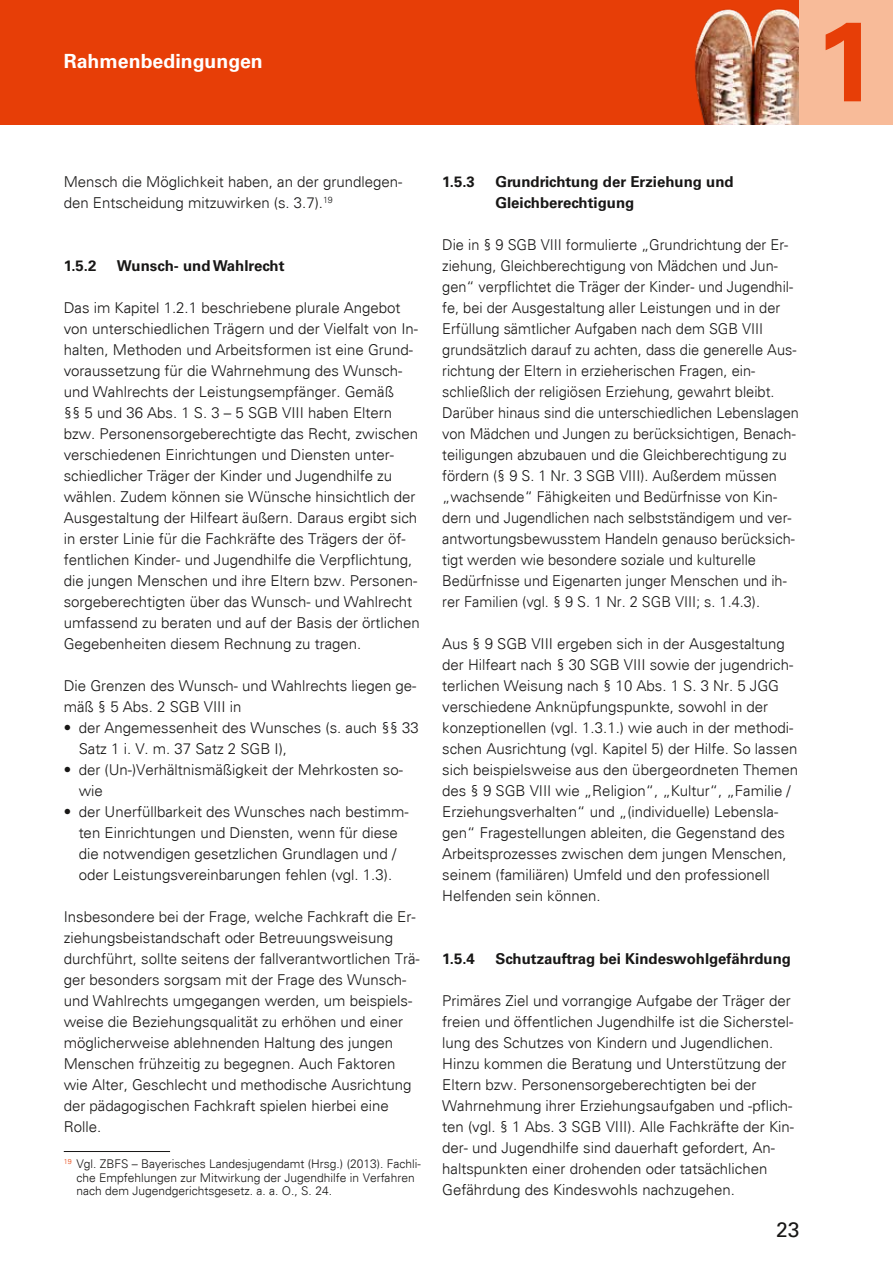
<style>
.page{position:relative;width:893px;height:1263px;background:#fff}
.page>*{position:absolute;margin:0;border:0;box-sizing:border-box;transform-origin:0 0}
.t1{font:700 112.5px "Univers LT Std";color:#e73e07}
.t2{font:21px "Univers LT Std";color:#181716}
.t3{font:700 19.5px "Univers LT Std";color:#fff}
.t4{font:300 15px/21px "Univers";color:#181716}
.t5{font:700 15px/21px "Univers LT Std";color:#181716}
.t6{font:300 12px/13.5px "Univers";color:#181716}
</style>
<div class="page">
<div style="left:0;top:0;width:799px;height:124px;background:#e73e07"></div>
<img style="left:694px;top:8px;width:105px;height:116px">
<div style="left:799px;top:0;width:94px;height:124px;background:#f8bb99"></div>
<hr style="left:64px;top:1151px;width:106px;height:1px;background:#181716">
<h3 class="t3" style="left:64px;top:50px;width:200px">Rahmenbedingungen</h3>
<h1 class="t1" style="left:815px;top:-4px;width:64px">1</h1>
<p class="t4" style="left:64px;top:171px;width:340px">Mensch die Möglichkeit haben, an der grundlegen&shy;den Entscheidung mitzuwirken (s. 3.7).<sup>19</sup></p>
<h3 class="t5" style="left:64px;top:255px;width:34px">1.5.2</h3>
<h3 class="t5" style="left:117px;top:255px;width:169px">Wunsch- und Wahlrecht</h3>
<p class="t4" style="left:64px;top:297px;width:357px">Das im Kapitel 1.2.1 beschriebene plurale Angebot von unterschiedlichen Trägern und der Vielfalt von In&shy;halten, Methoden und Arbeitsformen ist eine Grund&shy;voraussetzung für die Wahrnehmung des Wunsch&shy;und Wahlrechts der Leistungsempfänger. Gemäß<br>§§ 5 und 36 Abs. 1 S. 3 – 5 SGB VIII haben Eltern bzw. Personensorgeberechtigte das Recht, zwischen verschiedenen Einrichtungen und Diensten unter&shy;schiedlicher Träger der Kinder und Jugendhilfe zu wählen. Zudem können sie Wünsche hinsichtlich der Ausgestaltung der Hilfeart äußern. Daraus ergibt sich in erster Linie für die Fachkräfte des Trägers der öf&shy;fentlichen Kinder- und Jugendhilfe die Verpflichtung, die jungen Menschen und ihre Eltern bzw. Personen&shy;sorgeberechtigten über das Wunsch- und Wahlrecht umfassend zu beraten und auf der Basis der örtlichen Gegebenheiten diesem Rechnung zu tragen.</p>
<p class="t4" style="left:64px;top:675px;width:354px">Die Grenzen des Wunsch- und Wahlrechts liegen ge&shy;mäß § 5 Abs. 2 SGB VIII in</p>
<p class="t4" style="left:79px;top:717px;width:342px;text-indent:-15px">• der Angemessenheit des Wunsches (s. auch §§ 33<br>Satz 1 i. V. m. 37 Satz 2 SGB I),</p>
<p class="t4" style="left:79px;top:759px;width:326px;text-indent:-15px">• der (Un-)Verhältnismäßigkeit der Mehrkosten so&shy;wie</p>
<p class="t4" style="left:64px;top:801px;width:347px;text-align:center">• der Unerfüllbarkeit des Wunsches nach bestimm&shy;ten Einrichtungen und Diensten, wenn für diese<br>die notwendigen gesetzlichen Grundlagen und / oder Leistungsvereinbarungen fehlen (vgl. 1.3).</p>
<p class="t4" style="left:64px;top:906px;width:357px">Insbesondere bei der Frage, welche Fachkraft die Er&shy;ziehungsbeistandschaft oder Betreuungsweisung durchführt, sollte seitens der fallverantwortlichen Trä&shy;ger besonders sorgsam mit der Frage des Wunsch&shy;und Wahlrechts umgegangen werden, um beispiels&shy;weise die Beziehungsqualität zu erhöhen und einer möglicherweise ablehnenden Haltung des jungen Menschen frühzeitig zu begegnen. Auch Faktoren wie Alter, Geschlecht und methodische Ausrichtung der pädagogischen Fachkraft spielen hierbei eine Rolle.</p>
<p class="t6" style="left:77px;top:1157px;width:346px;text-indent:-13px"><sup>19</sup> Vgl. ZBFS – Bayerisches Landesjugendamt (Hrsg.) (2013). Fachli&shy;che Empfehlungen zur Mitwirkung der Jugendhilfe in Verfahren nach dem Jugendgerichtsgesetz. a. a. O., S. 24.</p>
<h3 class="t5" style="left:442px;top:171px;width:34px">1.5.3</h3>
<h3 class="t5" style="left:495px;top:171px;width:240px">Grundrichtung der Erziehung und<br>Gleichberechtigung</h3>
<p class="t4" style="left:442px;top:234px;width:358px">Die in § 9 SGB VIII formulierte „Grundrichtung der Er&shy;ziehung, Gleichberechtigung von Mädchen und Jun&shy;gen“ verpflichtet die Träger der Kinder- und Jugendhil&shy;fe, bei der Ausgestaltung aller Leistungen und in der Erfüllung sämtlicher Aufgaben nach dem SGB VIII grundsätzlich darauf zu achten, dass die generelle Aus&shy;richtung der Eltern in erzieherischen Fragen, ein&shy;schließlich der religiösen Erziehung, gewahrt bleibt.<br>Darüber hinaus sind die unterschiedlichen Lebenslagen von Mädchen und Jungen zu berücksichtigen, Benach&shy;teiligungen abzubauen und die Gleichberechtigung zu fördern (§ 9 S. 1 Nr. 3 SGB VIII). Außerdem müssen „wachsende“ Fähigkeiten und Bedürfnisse von Kin&shy;dern und Jugendlichen nach selbstständigem und ver&shy;antwortungsbewusstem Handeln genauso berücksich&shy;tigt werden wie besondere soziale und kulturelle Bedürfnisse und Eigenarten junger Menschen und ih&shy;rer Familien (vgl. § 9 S. 1 Nr. 2 SGB VIII; s. 1.4.3).</p>
<p class="t4" style="left:442px;top:633px;width:357px">Aus § 9 SGB VIII ergeben sich in der Ausgestaltung der Hilfeart nach § 30 SGB VIII sowie der jugendrich&shy;terlichen Weisung nach § 10 Abs. 1 S. 3 Nr. 5 JGG verschiedene Anknüpfungspunkte, sowohl in der konzeptionellen (vgl. 1.3.1.) wie auch in der methodi&shy;schen Ausrichtung (vgl. Kapitel 5) der Hilfe. So lassen sich beispielsweise aus den übergeordneten Themen des § 9 SGB VIII wie „Religion“, „Kultur“, „Familie / Erziehungsverhalten“ und „(individuelle) Lebensla&shy;gen“ Fragestellungen ableiten, die Gegenstand des Arbeitsprozesses zwischen dem jungen Menschen, seinem (familiären) Umfeld und den professionell Helfenden sein können.</p>
<h3 class="t5" style="left:442px;top:948px;width:34px">1.5.4</h3>
<h3 class="t5" style="left:495px;top:948px;width:297px">Schutzauftrag bei Kindeswohlgefährdung</h3>
<p class="t4" style="left:442px;top:990px;width:353px">Primäres Ziel und vorrangige Aufgabe der Träger der freien und öffentlichen Jugendhilfe ist die Sicherstel&shy;lung des Schutzes von Kindern und Jugendlichen.<br>Hinzu kommen die Beratung und Unterstützung der Eltern bzw. Personensorgeberechtigten bei der Wahrnehmung ihrer Erziehungsaufgaben und -pflich&shy;ten (vgl. § 1 Abs. 3 SGB VIII). Alle Fachkräfte der Kin&shy;der- und Jugendhilfe sind dauerhaft gefordert, An&shy;haltspunkten einer drohenden oder tatsächlichen Gefährdung des Kindeswohls nachzugehen.</p>
<h2 class="t2" style="left:776px;top:1217px;width:25px">23</h2>
</div>
